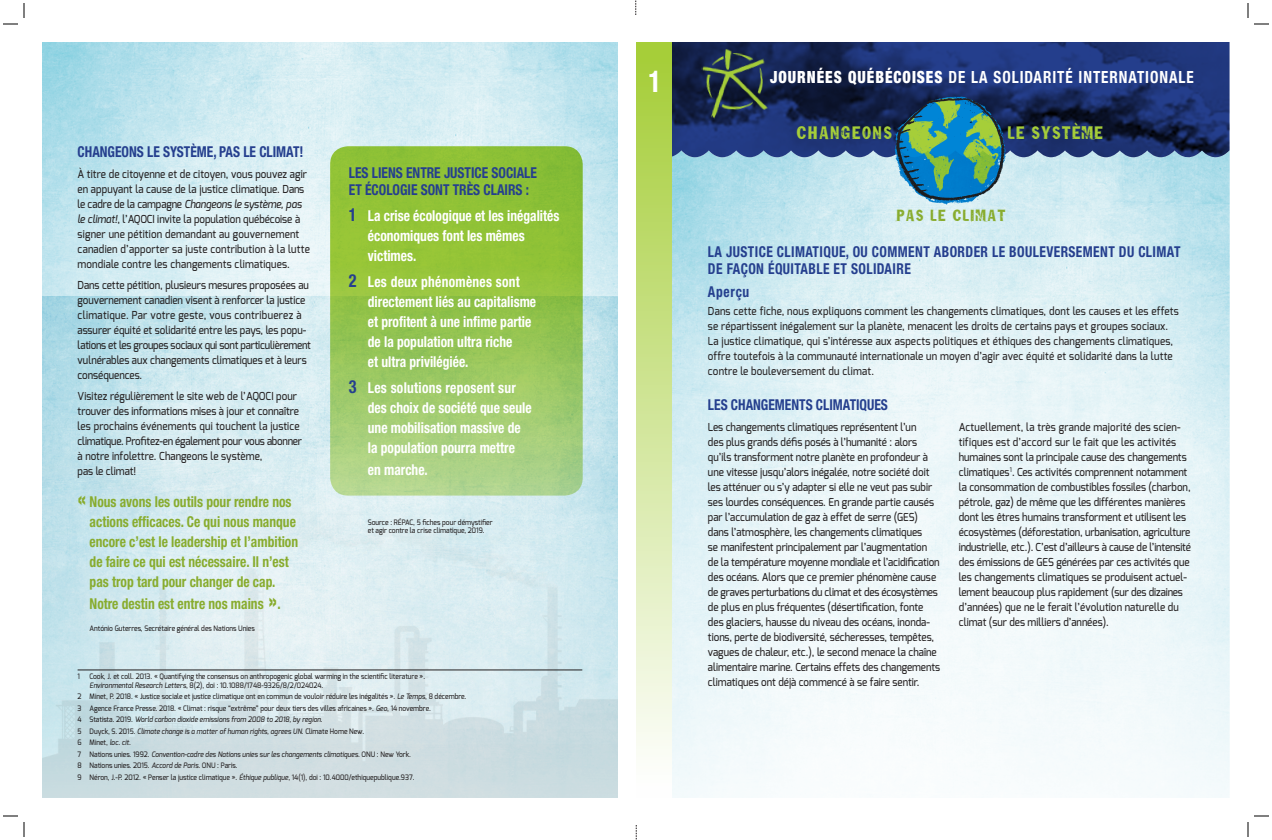
<style>
.page{position:relative;width:1272px;height:840px;background:#fff}
.page>*{position:absolute;margin:0;border:0;box-sizing:border-box;transform-origin:0 0}
.t1{font:700 condensed 30px "Helvetica Neue";color:#fff;scale:.9 1}
.t2{font:700 condensed 16.8px "Helvetica Neue";letter-spacing:.065em;color:#fff;scale:.9 1}
.t3{font:16px "Gutter";letter-spacing:.125em;color:#a6ce39;scale:.9 1}
.t4{font:16px "Gutter";letter-spacing:.08em;color:#a6ce39;scale:.9 1}
.t5{font:700 condensed 15px/20px "Helvetica Neue";color:#fff;scale:.9 1}
.t6{font:700 condensed 15px/20px "Helvetica Neue";color:#88ac2e;scale:.9 1}
.t7{font:700 condensed 15px/17px "Helvetica Neue";color:#253f8e;scale:.9 1}
.t8{font:700 condensed 15px/17px "Helvetica Neue";letter-spacing:.03em;color:#253f8e;scale:.9 1}
.t9{font:14.3px "Gutter";letter-spacing:.11em;color:#88ac2e;scale:.9 1}
.t10{font:500 11px/15px "Exo";color:#231f20;scale:.9 1}
.t11{font:500 11px/15px "Exo";letter-spacing:.02em;color:#231f20;scale:.9 1}
.t12{font:500 7.5px/8.5px "Exo";color:#231f20;scale:.9 1}
.t13{font:italic 500 7.5px "Exo";color:#231f20;scale:.9 1}
.s1{font-style:italic}
.s2{font-size:23px}
.s3{font-size:18px;color:#253f8e}
.s4{font-style:normal}
.s5{font-weight:900}
</style>
<div class="page">
<img style="left:42px;top:42px;width:576px;height:255px">
<img style="left:42px;top:297px;width:576px;height:501px">
<svg style="left:1175px;top:42px;width:55px;height:108px;background:#1f3474"></svg>
<img style="left:672px;top:42px;width:503px;height:108px">
<svg style="left:636px;top:0;width:1px;height:15px"></svg>
<svg style="left:636px;top:825px;width:1px;height:15px"></svg>
<img style="left:700px;top:47px;width:74px;height:75px">
<img style="left:887px;top:90px;width:120px;height:60px">
<svg style="left:672px;top:150px;width:97px;height:648px"></svg>
<img style="left:769px;top:150px;width:461px;height:648px">
<div style="left:636px;top:42px;width:36px;height:756px;background:linear-gradient(to bottom,#a4cd35,#fff)"></div>
<svg style="left:330px;top:146px;width:253px;height:350px;background:#99c754"></svg>
<hr style="left:78px;top:670px;width:504px;height:1px;background:#231f20">
<svg style="left:3px;top:3px;width:22px;height:22px"></svg>
<svg style="left:3px;top:815px;width:22px;height:22px"></svg>
<svg style="left:1247px;top:3px;width:22px;height:22px"></svg>
<svg style="left:1247px;top:815px;width:22px;height:22px"></svg>
<p class="t7" style="left:78px;top:143px;width:253px">CHANGEONS LE SYSTÈME, PAS LE CLIMAT!</p>
<p class="t10" style="left:78px;top:167px;width:260px">À titre de citoyenne et de citoyen, vous pouvez agir en appuyant la cause de la justice climatique. Dans le cadre de la campagne <span class="s1">Changeons le système, pas le climat!</span>, l’AQOCI invite la population québécoise à signer une pétition demandant au gouvernement canadien d’apporter sa juste contribution à la lutte mondiale contre les changements climatiques.</p>
<p class="t10" style="left:78px;top:278px;width:261px">Dans cette pétition, plusieurs mesures proposées au gouvernement canadien visent à renforcer la justice climatique. Par votre geste, vous contribuerez à assurer équité et solidarité entre les pays, les popu&shy;lations et les groupes sociaux qui sont particulièrement vulnérables aux changements climatiques et à leurs conséquences.</p>
<p class="t10" style="left:78px;top:389px;width:251px">Visitez régulièrement le site web de l’AQOCI pour trouver des informations mises à jour et connaître les prochains événements qui touchent la justice climatique. Profitez-en également pour vous abonner à notre infolettre. Changeons le système,<br>pas le climat!</p>
<p class="t6" style="left:90px;top:492px;width:233px;text-indent:-12px"><span class="s2">«</span> Nous avons les outils pour rendre nos actions efficaces. Ce qui nous manque encore c’est le leadership et l’ambition de faire ce qui est nécessaire. Il n’est pas trop tard pour changer de cap.</p>
<p class="t6" style="left:90px;top:594px;width:214px">Notre destin est entre nos mains <span class="s2">»</span>.</p>
<p class="t12" style="left:90px;top:624px;width:185px">António Guterres, Secrétaire général des Nations Unies</p>
<p class="t7" style="left:349px;top:164px;width:211px">LES LIENS ENTRE JUSTICE SOCIALE<br>ET ÉCOLOGIE SONT TRÈS CLAIRS :</p>
<p class="t5" style="left:368px;top:206px;width:214px;text-indent:-19px"><span class="s3">1</span> La crise écologique et les inégalités économiques font les mêmes victimes.</p>
<p class="t5" style="left:368px;top:272px;width:189px;text-indent:-19px"><span class="s3">2</span> Les deux phénomènes sont directement liés au capitalisme et profitent à une infime partie de la population ultra riche<br>et ultra privilégiée.</p>
<p class="t5" style="left:368px;top:378px;width:184px;text-indent:-19px"><span class="s3">3</span> Les solutions reposent sur des choix de société que seule une mobilisation massive de la population pourra mettre</p>
<p class="t5" style="left:368px;top:460px;width:68px">en marche.</p>
<p class="t12" style="left:368px;top:518px;width:140px">Source : RÉPAC, 5 fiches pour démystifier et agir contre la crise climatique, 2019.</p>
<p class="t12" style="left:78px;top:672px;width:4px">1</p>
<p class="t12" style="left:90px;top:672px;width:374px">Cook, J. et coll. 2013. « Quantifying the consensus on anthropogenic global warming in the scientific literature ».<br><span class="s1">Environmental Research Letters</span>, 8(2), doi : 10.1088/1748-9326/8/2/024024.</p>
<p class="t12" style="left:78px;top:692px;width:433px">2 Minet, P. 2018. « Justice sociale et justice climatique ont en commun de vouloir réduire les inégalités ». <span class="s1">Le Temps</span>, 8 décembre.</p>
<p class="t12" style="left:78px;top:704px;width:394px">3 Agence France Presse. 2018. « Climat : risque “extrême” pour deux tiers des villes africaines ». <span class="s1">Geo</span>, 14 novembre.</p>
<p class="t13" style="left:78px;top:715px;width:274px"><span class="s4">4 Statista. 2019.</span> World carbon dioxide emissions from 2008 to 2018, by region<span class="s4">.</span></p>
<p class="t13" style="left:78px;top:726px;width:320px"><span class="s4">5 Duyck, S. 2015.</span> Climate change is a matter of human rights, agrees UN<span class="s4">. Climate Home New.</span></p>
<p class="t12" style="left:78px;top:738px;width:61px">6 Minet, <span class="s1">loc. cit</span>.</p>
<p class="t13" style="left:78px;top:749px;width:372px"><span class="s4">7 Nations unies. 1992.</span> Convention-cadre des Nations unies sur les changements climatiques<span class="s4">. ONU : New York.</span></p>
<p class="t12" style="left:78px;top:761px;width:179px">8 Nations unies. 2015. <span class="s1">Accord de Paris</span>. ONU : Paris.</p>
<p class="t12" style="left:78px;top:773px;width:376px">9 Néron, J.-P. 2012. « Penser la justice climatique ». <span class="s1">Éthique publique</span>, 14(1), doi : 10.4000/ethiquepublique.937.</p>
<p class="t1" style="left:649px;top:63px;width:16px">1</p>
<p class="t2" style="left:770px;top:67px;width:472px"><span class="s5">JOURNÉES QUÉBÉCOISES</span> DE LA SOLIDARITÉ INTERNATIONALE</p>
<p class="t3" style="left:797px;top:122px;width:107px">CHANGEONS</p>
<p class="t4" style="left:1008px;top:122px;width:107px">LE SYSTÈME</p>
<p class="t9" style="left:897px;top:206px;width:123px">PAS LE CLIMAT</p>
<p class="t8" style="left:708px;top:243px;width:527px">LA JUSTICE CLIMATIQUE, OU COMMENT ABORDER LE BOULEVERSEMENT DU CLIMAT<br>DE FAÇON ÉQUITABLE ET SOLIDAIRE</p>
<p class="t7" style="left:708px;top:283px;width:47px">Aperçu</p>
<p class="t11" style="left:708px;top:304px;width:525px">Dans cette fiche, nous expliquons comment les changements climatiques, dont les causes et les effets se répartissent inégalement sur la planète, menacent les droits de certains pays et groupes sociaux.<br>La justice climatique, qui s’intéresse aux aspects politiques et éthiques des changements climatiques, offre toutefois à la communauté internationale un moyen d’agir avec équité et solidarité dans la lutte contre le bouleversement du climat.</p>
<p class="t7" style="left:708px;top:396px;width:201px">LES CHANGEMENTS CLIMATIQUES</p>
<p class="t10" style="left:708px;top:419px;width:259px">Les changements climatiques représentent l’un<br>des plus grands défis posés à l’humanité : alors qu’ils transforment notre planète en profondeur à une vitesse jusqu’alors inégalée, notre société doit les atténuer ou s’y adapter si elle ne veut pas subir ses lourdes conséquences. En grande partie causés par l’accumulation de gaz à effet de serre (GES) dans l’atmosphère, les changements climatiques<br>se manifestent principalement par l’augmentation de la température moyenne mondiale et l’acidification des océans. Alors que ce premier phénomène cause de graves perturbations du climat et des écosystèmes de plus en plus fréquentes (désertification, fonte des glaciers, hausse du niveau des océans, inonda&shy;tions, perte de biodiversité, sécheresses, tempêtes, vagues de chaleur, etc.), le second menace la chaîne alimentaire marine. Certains effets des changements climatiques ont déjà commencé à se faire sentir.</p>
<p class="t10" style="left:959px;top:419px;width:260px">Actuellement, la très grande majorité des scien&shy;tifiques est d’accord sur le fait que les activités humaines sont la principale cause des changements climatiques<sup>1</sup>. Ces activités comprennent notamment la consommation de combustibles fossiles (charbon, pétrole, gaz) de même que les différentes manières dont les êtres humains transforment et utilisent les écosystèmes (déforestation, urbanisation, agriculture industrielle, etc.). C’est d’ailleurs à cause de l’intensité des émissions de GES générées par ces activités que les changements climatiques se produisent actuel&shy;lement beaucoup plus rapidement (sur des dizaines d’années) que ne le ferait l’évolution naturelle du climat (sur des milliers d’années).</p>
</div>
